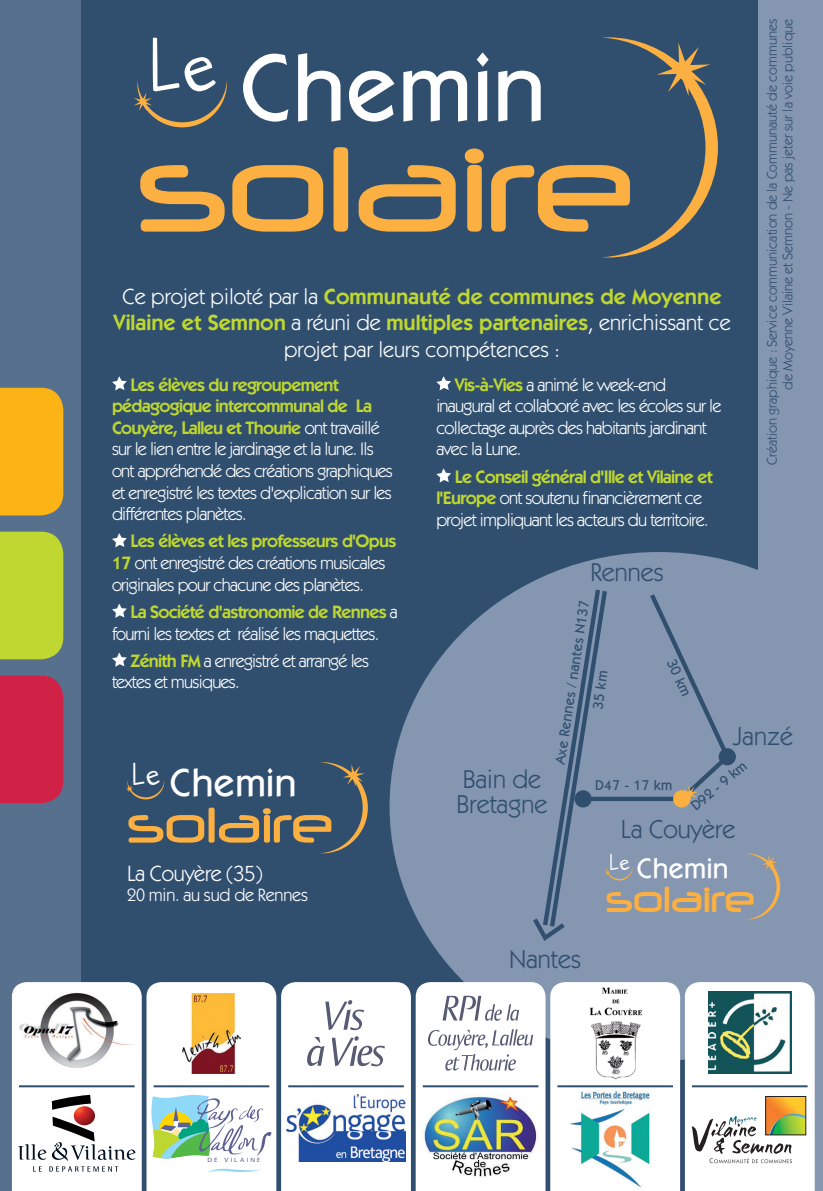
<style>
.page{position:relative;width:823px;height:1191px;background:#fff}
.page>*{position:absolute;margin:0;border:0;box-sizing:border-box;transform-origin:0 0}
.t1{font:142px "Neuropol";color:#fbb041}
.t2{font:500 94.6px "ITC Kabel Std";color:#fff}
.t3{font:58.8px "Neuropol";color:#fbb041}
.t4{font:58.8px "Manga Speak";color:#fff}
.t5{font:42.6px "Neuropol";color:#fbb041}
.t6{font:500 39.2px "ITC Kabel Std";color:#fff}
.t7{font:500 28.4px "ITC Kabel Std";color:#fff}
.t8{font:26px/24.6px "ITC Kabel Std";color:#304f6f}
.t9{font:24.4px "Manga Speak";color:#fff}
.t10{font:22px/26.4px "ITC Kabel Std";color:#fff;text-align:center}
.t11{font:18px/21.6px "ITC Kabel Std";letter-spacing:-.04em;color:#fff}
.t12{font:18px "ITC Kabel Std";letter-spacing:-.01em;color:#fff}
.t13{font:17.6px "Manga Speak";color:#fff}
.t14{font:500 14.2px "ITC Kabel Std";letter-spacing:.01em;color:#304f6f}
.t15{font:14px/15.4px "ITC Kabel Std";color:#304f6f;text-align:right}
.t16{font:700 6.2px "Optima";letter-spacing:.245em;color:#5d6094;scale:1.16 1}
.s1{font-weight:600;color:#bfd730}
</style>
<div class="page">
<div style="left:737px;top:0;width:85px;height:1191px;background:#8496b0"></div>
<div style="left:28px;top:0;width:729px;height:1191px;background:#304f6f"></div>
<div style="left:0;top:0;width:81px;height:1191px;background:#57708e"></div>
<svg style="left:389px;top:552px;width:426px;height:508px;fill:#8496b0"></svg>
<div style="left:718px;top:748px;width:17px;height:17px;background:#304f6f;border-radius:50%"></div>
<svg style="left:744px;top:853px;width:35px;height:66px"></svg>
<div style="left:582px;top:796px;width:99px;height:5px;background:#304f6f"></div>
<div style="left:672px;top:790px;width:18px;height:17px;background:#fbb041;border-radius:50%"></div>
<svg style="left:646px;top:589px;width:86px;height:216px;background:#8091aa"></svg>
<svg style="left:528px;top:585px;width:104px;height:359px;background:#7c8fa9"></svg>
<svg style="left:12px;top:982px;width:802px;height:209px;background:#d5dbdb"></svg>
<hr style="left:19px;top:1085px;width:116px;height:2px;background:#304f6f">
<svg style="left:112px;top:376px;width:15px;height:14px"></svg>
<svg style="left:112px;top:533px;width:15px;height:14px"></svg>
<svg style="left:112px;top:603px;width:15px;height:15px"></svg>
<svg style="left:112px;top:652px;width:15px;height:15px"></svg>
<svg style="left:436px;top:376px;width:15px;height:14px"></svg>
<svg style="left:436px;top:468px;width:15px;height:14px"></svg>
<div style="left:0;top:388px;width:63px;height:127px;background:#fcb315"></div>
<div style="left:0;top:531px;width:63px;height:128px;background:#bfd730"></div>
<div style="left:0;top:675px;width:63px;height:128px;background:#d02246"></div>
<svg style="left:134px;top:80px;width:93px;height:47px"></svg>
<svg style="left:602px;top:37px;width:115px;height:220px"></svg>
<svg style="left:126px;top:780px;width:38px;height:19px"></svg>
<svg style="left:320px;top:762px;width:47px;height:91px"></svg>
<p class="t15" style="left:764px;top:465px;width:447px;rotate:-90deg">Création graphique : Service communication de la Communauté de communes de Moyenne Vilaine et Semnon - Ne pas jeter sur la voie publique</p>
<h3 class="t4" style="left:153px;top:37px;width:70px">Le</h3>
<h2 class="t2" style="left:240px;top:32px;width:307px">Chemin</h2>
<h1 class="t1" style="left:137px;top:114px;width:496px">solaire</h1>
<p class="t10" style="left:113px;top:283px;width:618px">Ce projet piloté par la <span class="s1">Communauté de communes de Moyenne<br>Vilaine et Semnon</span> a réuni de <span class="s1">multiples partenaires</span>, enrichissant ce projet par leurs compétences :</p>
<p class="t11" style="left:112px;top:374px;width:282px;text-indent:18px"><span class="s1">Les élèves du regroupement pédagogique intercommunal de La Couyère, Lalleu et Thourie</span> ont travaillé sur le lien entre le jardinage et la lune. Ils ont appréhendé des créations graphiques et enregistré les textes d'explication sur les différentes planètes.</p>
<p class="t11" style="left:112px;top:530px;width:286px;text-indent:18px"><span class="s1">Les élèves et les professeurs d'Opus<br>17</span> ont enregistré des créations musicales originales pour chacune des planètes.</p>
<p class="t11" style="left:112px;top:601px;width:287px;text-indent:18px"><span class="s1">La Société d'astronomie de Rennes</span> a fourni les textes et réalisé les maquettes.</p>
<p class="t11" style="left:112px;top:650px;width:258px;text-indent:18px"><span class="s1">Zénith FM</span> a enregistré et arrangé les textes et musiques.</p>
<p class="t11" style="left:436px;top:374px;width:286px;text-indent:18px"><span class="s1">Vis-à-Vies</span> a animé le week-end inaugural et collaboré avec les écoles sur le collectage auprès des habitants jardinant avec la Lune.</p>
<p class="t11" style="left:436px;top:466px;width:278px;text-indent:18px"><span class="s1">Le Conseil général d'Ille et Vilaine et l'Europe</span> ont soutenu financièrement ce projet impliquant les acteurs du territoire.</p>
<h3 class="t8" style="left:590px;top:559px;width:75px">Rennes</h3>
<p class="t14" style="left:550px;top:763px;width:168px;rotate:-81deg">Axe Rennes / nantes N137</p>
<p class="t14" style="left:678px;top:656px;width:40px;rotate:65deg">30 km</p>
<p class="t14" style="left:589px;top:708px;width:40px;rotate:-82deg">35 km</p>
<h3 class="t8" style="left:732px;top:724px;width:62px">Janzé</h3>
<h3 class="t9" style="left:133px;top:762px;width:30px">Le</h3>
<h3 class="t3" style="left:127px;top:793px;width:207px">solaire</h3>
<p class="t10" style="left:127px;top:860px;width:137px">La Couyère (35)</p>
<p class="t12" style="left:127px;top:884px;width:182px">20 min. au sud de Rennes</p>
<p class="t14" style="left:687px;top:801px;width:69px;rotate:-40deg">D92 - 9 km</p>
<h3 class="t6" style="left:170px;top:760px;width:128px">Chemin</h3>
<h3 class="t8" style="left:456px;top:767px;width:92px">Bain de<br>Bretagne</h3>
<p class="t14" style="left:595px;top:776px;width:78px">D47 - 17 km</p>
<h3 class="t8" style="left:620px;top:816px;width:116px">La Couyère</h3>
<p class="t13" style="left:610px;top:853px;width:22px">Le</p>
<h3 class="t5" style="left:605px;top:876px;width:150px">solaire</h3>
<h3 class="t7" style="left:636px;top:852px;width:93px">Chemin</h3>
<p class="t16" style="left:207px;top:1156px;width:47px">DE VILAINE</p>
<h3 class="t8" style="left:509px;top:947px;width:73px">Nantes</h3>
</div>
